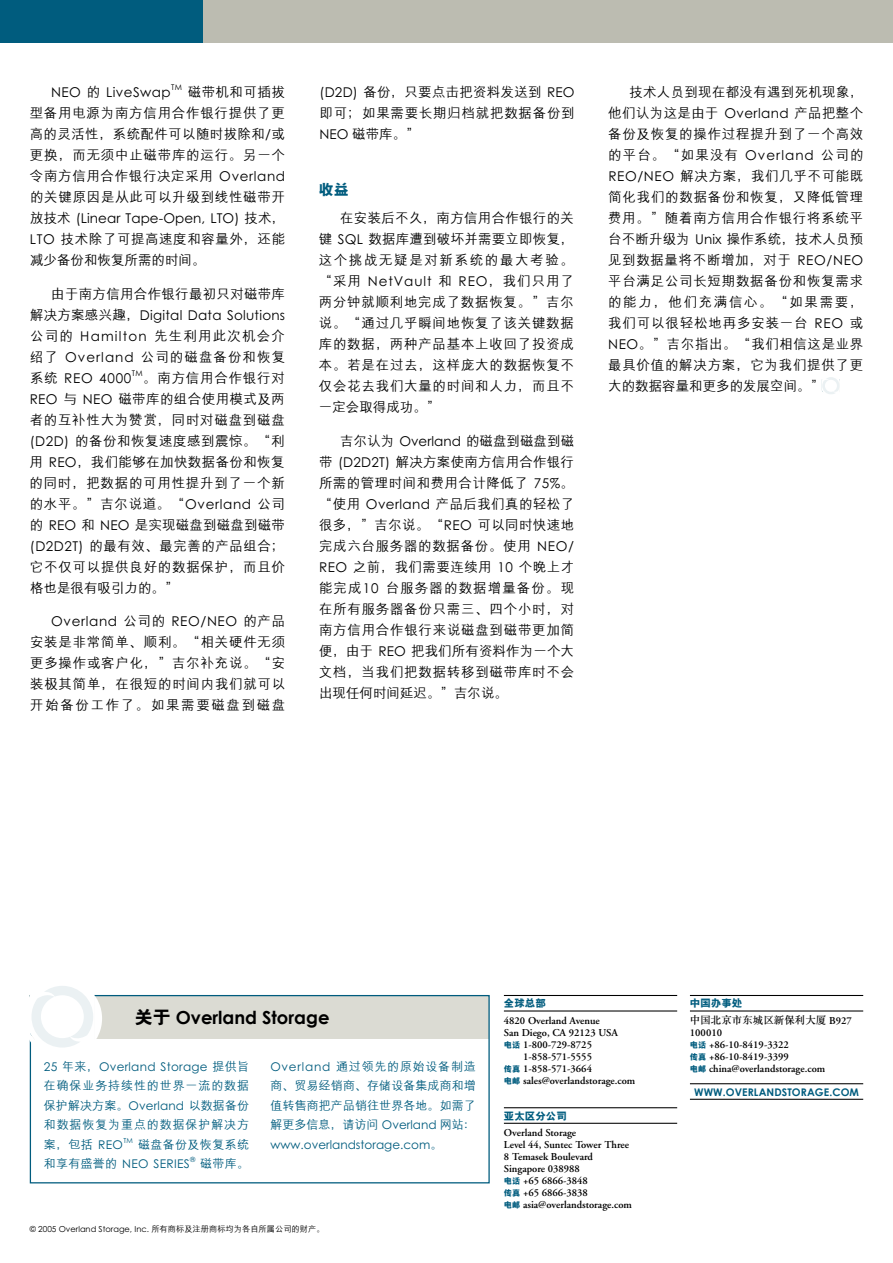
<style>
.page{position:relative;width:893px;height:1263px;background:#fff}
.page>*{position:absolute;margin:0;border:0;box-sizing:border-box;transform-origin:0 0}
.t1{font:700 18px "Century Gothic";color:#000}
.t2{font:800 15px "M Hei GB";color:#005c7e}
.t3{font:500 13.5px/21px "M Hei GB";letter-spacing:.055em;color:#000;text-align:justify}
.t4{font:13.5px "Century Gothic";letter-spacing:.035em;color:#000}
.t5{font:500 13.5px/21px "M Hei GB";letter-spacing:.085em;color:#000}
.t6{font:13.5px "Century Gothic";letter-spacing:.005em;color:#000}
.t7{font:13.5px "Century Gothic";letter-spacing:.065em;color:#000}
.t8{font:500 13.5px "M Hei GB";letter-spacing:.02em;color:#000}
.t9{font:500 12px/19.5px "M Hei GB";letter-spacing:.03em;color:#005c7e;text-align:justify}
.t10{font:12px "Century Gothic";letter-spacing:.02em;color:#005c7e}
.t11{font:12px "Century Gothic";color:#005c7e}
.t12{font:600 10.5px/12px "Adobe Garamond";color:#000}
.t13{font:700 10.5px "Century Gothic";letter-spacing:.01em;color:#005c7e}
.t14{font:500 10.5px "M Sung GB";color:#000}
.t15{font:800 10.5px "M Hei GB";color:#005c7e}
.t16{font:8.25px "Century Gothic";color:#000}
.t17{font:7.8px "Century Gothic";color:#000}
.t18{font:7.05px "Century Gothic";color:#005c7e}
.s1{font-family:"M Hei GB";font-weight:500}
.s2{font-family:"Century Gothic";font-weight:400}
.s3{font-family:"M Hei GB";font-weight:800}
.s4{font-family:"M Hei GB";font-weight:800;font-size:8.25px;color:#005c7e}
.s5{font-family:"Adobe Garamond";font-weight:600}
</style>
<div class="page">
<div style="left:30px;top:995px;width:459px;height:44px;background:#dbdbd3"></div>
<div style="left:30px;top:995px;width:460px;height:188px;border:1px solid #005c7e"></div>
<div style="left:23px;top:979px;width:79px;height:79px;background:#fff;border-radius:50%"></div>
<div style="left:0;top:0;width:205px;height:43px;background:#005c7e"></div>
<div style="left:203px;top:0;width:690px;height:43px;background:#bcbcb1"></div>
<hr style="left:504px;top:995px;width:173px;height:1px;background:#000">
<hr style="left:504px;top:1010px;width:173px;height:1px;background:#000">
<hr style="left:504px;top:1107px;width:173px;height:1px;background:#000">
<hr style="left:504px;top:1123px;width:173px;height:1px;background:#000">
<hr style="left:690px;top:995px;width:173px;height:1px;background:#000">
<hr style="left:690px;top:1010px;width:173px;height:1px;background:#000">
<hr style="left:690px;top:1083px;width:173px;height:1px;background:#000">
<hr style="left:690px;top:1099px;width:173px;height:1px;background:#000">
<svg style="left:30px;top:986px;width:63px;height:62px"></svg>
<svg style="left:822px;top:377px;width:18px;height:17px"></svg>
<p class="t4" style="left:51px;top:84px;width:121px">NEO <span class="s1">的</span> LiveSwap</p>
<p class="t17" style="left:171px;top:83px;width:12px">TM</p>
<p class="t3" style="left:30px;top:81px;width:257px;text-indent:158px">磁带机和可插拔型备用电源为南方信用合作银行提供了更高的灵活性，系统配件可以随时拔除和<span class="s2">/</span>或更换，而无须中止磁带库的运行。另一个令南方信用合作银行决定采用 <span class="s2">Overland</span>的关键原因是从此可以升级到线性磁带开</p>
<p class="t6" style="left:30px;top:210px;width:256px"><span class="s1">放技术</span> (Linear Tape-Open, LTO) <span class="s1">技术，</span></p>
<p class="t3" style="left:30px;top:228px;width:257px"><span class="s2">LTO</span> 技术除了可提高速度和容量外，还能减少备份和恢复所需的时间。</p>
<p class="t8" style="left:51px;top:287px;width:235px">由于南方信用合作银行最初只对磁带库</p>
<p class="t4" style="left:30px;top:307px;width:257px"><span class="s1">解决方案感兴趣，</span>Digital Data Solutions</p>
<p class="t5" style="left:30px;top:325px;width:257px">公司的 <span class="s2">Hamilton</span> 先生利用此次机会介绍了 <span class="s2">Overland</span> 公司的磁盘备份和恢复</p>
<p class="t4" style="left:30px;top:370px;width:103px"><span class="s1">系统</span> REO 4000</p>
<p class="t17" style="left:132px;top:368px;width:13px">TM</p>
<p class="t3" style="left:30px;top:367px;width:257px;text-indent:114px">。南方信用合作银行对<span class="s2">REO</span> 与 <span class="s2">NEO</span> 磁带库的组合使用模式及两者的互补性大为赞赏，同时对磁盘到磁盘<span class="s2">(D2D)</span> 的备份和恢复速度感到震惊。“利用 <span class="s2">REO</span>，我们能够在加快数据备份和恢复的同时，把数据的可用性提升到了一个新的水平。”吉尔说道。“<span class="s2">Overland</span> 公司的 <span class="s2">REO</span> 和 <span class="s2">NEO</span> 是实现磁盘到磁盘到磁带<span class="s2">(D2D2T)</span> 的最有效、最完善的产品组合；它不仅可以提供良好的数据保护，而且价格也是很有吸引力的。”</p>
<p class="t4" style="left:51px;top:613px;width:235px">Overland <span class="s1">公司的</span> REO/NEO <span class="s1">的产品</span></p>
<p class="t3" style="left:30px;top:632px;width:257px">安装是非常简单、顺利。“相关硬件无须更多操作或客户化，”吉尔补充说。“安装极其简单，在很短的时间内我们就可以开始备份工作了。如果需要磁盘到磁盘</p>
<p class="t3" style="left:319px;top:81px;width:257px"><span class="s2">(D2D)</span> 备份，只要点击把资料发送到 <span class="s2">REO</span>即可；如果需要长期归档就把数据备份到<span class="s2">NEO</span> 磁带库。”</p>
<p class="t2" style="left:319px;top:182px;width:31px">收益</p>
<p class="t3" style="left:319px;top:208px;width:257px;text-indent:21px">在安装后不久，南方信用合作银行的关键 <span class="s2">SQL</span> 数据库遭到破坏并需要立即恢复，这个挑战无疑是对新系统的最大考验。</p>
<p class="t7" style="left:319px;top:273px;width:257px"><span class="s1">“采用</span> NetVault <span class="s1">和</span> REO<span class="s1">，我们只用了</span></p>
<p class="t3" style="left:319px;top:292px;width:257px">两分钟就顺利地完成了数据恢复。”吉尔说。“通过几乎瞬间地恢复了该关键数据库的数据，两种产品基本上收回了投资成本。若是在过去，这样庞大的数据恢复不仅会花去我们大量的时间和人力，而且不一定会取得成功。”</p>
<p class="t3" style="left:319px;top:431px;width:257px;text-indent:21px">吉尔认为 <span class="s2">Overland</span> 的磁盘到磁盘到磁带 <span class="s2">(D2D2T)</span> 解决方案使南方信用合作银行所需的管理时间和费用合计降低了 <span class="s2">75%</span>。“使用 <span class="s2">Overland</span> 产品后我们真的轻松了很多，”吉尔说。“<span class="s2">REO</span> 可以同时快速地完成六台服务器的数据备份。使用 <span class="s2">NEO/ REO</span> 之前，我们需要连续用 <span class="s2">10</span> 个晚上才能完成<span class="s2">10</span> 台服务器的数据增量备份。现在所有服务器备份只需三、四个小时，对南方信用合作银行来说磁盘到磁带更加简便，由于 <span class="s2">REO</span> 把我们所有资料作为一个大文档，当我们把数据转移到磁带库时不会出现任何时间延迟。”吉尔说。</p>
<p class="t3" style="left:608px;top:81px;width:257px;text-indent:21px">技术人员到现在都没有遇到死机现象，他们认为这是由于 <span class="s2">Overland</span> 产品把整个备份及恢复的操作过程提升到了一个高效的平台。“如果没有 <span class="s2">Overland</span> 公司的<span class="s2">REO/NEO</span> 解决方案，我们几乎不可能既简化我们的数据备份和恢复，又降低管理费用。”随着南方信用合作银行将系统平台不断升级为 <span class="s2">Unix</span> 操作系统，技术人员预见到数据量将不断增加，对于 <span class="s2">REO/NEO</span>平台满足公司长短期数据备份和恢复需求的能力，他们充满信心。“如果需要，我们可以很轻松地再多安装一台 <span class="s2">REO</span> 或<span class="s2">NEO</span>。”吉尔指出。“我们相信这是业界最具价值的解决方案，它为我们提供了更大的数据容量和更多的发展空间。”</p>
<h1 class="t1" style="left:135px;top:1006px;width:196px"><span class="s3">关于</span> Overland Storage</h1>
<p class="t10" style="left:44px;top:1059px;width:207px">25 <span class="s1">年来，</span>Overland Storage <span class="s1">提供旨</span></p>
<p class="t9" style="left:44px;top:1076px;width:207px">在确保业务持续性的世界一流的数据保护解决方案。<span class="s2">Overland</span> 以数据备份和数据恢复为重点的数据保护解决方案，包括 <span class="s2">REO</span></p>
<p class="t9" style="left:270px;top:1056px;width:207px"><span class="s2">Overland</span> 通过领先的原始设备制造商、贸易经销商、存储设备集成商和增值转售商把产品销往世界各地。如需了解更多信息，请访问 <span class="s2">Overland</span> 网站：</p>
<p class="t11" style="left:271px;top:1137px;width:173px">www.overlandstorage.com<span class="s1">。</span></p>
<p class="t18" style="left:123px;top:1136px;width:11px">TM</p>
<p class="t9" style="left:138px;top:1134px;width:113px">磁盘备份及恢复系统</p>
<p class="t10" style="left:44px;top:1156px;width:148px"><span class="s1">和享有盛誉的</span> NEO SERIES</p>
<p class="t18" style="left:190px;top:1155px;width:7px">®</p>
<p class="t9" style="left:200px;top:1154px;width:50px">磁带库。</p>
<p class="t16" style="left:30px;top:1224px;width:296px">© 2005 Overland Storage, Inc. <span class="s1">所有商标及注册商标均为各自所属公司的财产。</span></p>
<p class="t15" style="left:504px;top:998px;width:43px">全球总部</p>
<p class="t12" style="left:504px;top:1015px;width:97px">4820 Overland Avenue</p>
<p class="t12" style="left:504px;top:1027px;width:116px">San Diego, CA 92123 USA</p>
<p class="t12" style="left:504px;top:1039px;width:90px"><span class="s4">电话</span> 1-800-729-8725</p>
<p class="t12" style="left:523px;top:1051px;width:70px">1-858-571-5555</p>
<p class="t12" style="left:504px;top:1063px;width:90px"><span class="s4">传真</span> 1-858-571-3664</p>
<p class="t12" style="left:504px;top:1075px;width:133px"><span class="s4">电邮</span> sales@overlandstorage.com</p>
<p class="t15" style="left:504px;top:1110px;width:64px">亚太区分公司</p>
<p class="t12" style="left:504px;top:1127px;width:130px">Overland Storage<br>Level 44, Suntec Tower Three<br>8 Temasek Boulevard<br>Singapore 038988<br><span class="s4">电话</span> +65 6866-3848<br><span class="s4">传真</span> +65 6866-3838<br><span class="s4">电邮</span> asia@overlandstorage.com</p>
<p class="t15" style="left:690px;top:998px;width:54px">中国办事处</p>
<p class="t14" style="left:690px;top:1015px;width:163px">中国北京市东城区新保利大厦 <span class="s5">B927</span></p>
<p class="t12" style="left:690px;top:1027px;width:137px">100010<br><span class="s4">电话</span> +86-10-8419-3322<br><span class="s4">传真</span> +86-10-8419-3399<br><span class="s4">电邮</span> china@overlandstorage.com</p>
<p class="t13" style="left:694px;top:1085px;width:166px">WWW.OVERLANDSTORAGE.COM</p>
</div>
